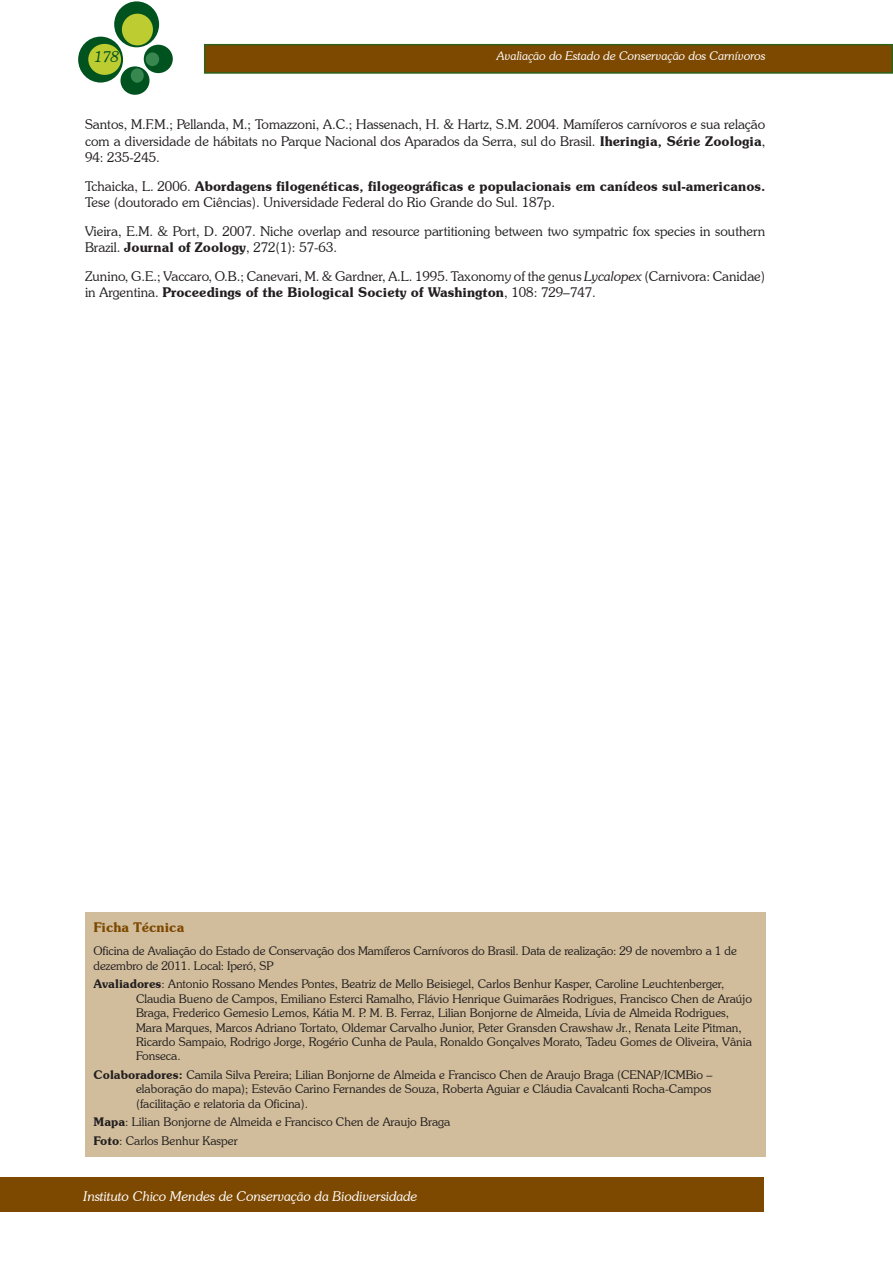
<style>
.page{position:relative;width:893px;height:1263px;background:#fff}
.page>*{position:absolute;margin:0;border:0;box-sizing:border-box;transform-origin:0 0}
.t1{font:italic 300 15px "Souvenir IT Cby BT";color:#00531e}
.t2{font:300 13.5px/16.2px "Souvenir IT Cby BT";color:#231f20}
.t3{font:italic 300 13.5px "Souvenir IT Cby BT";color:#fff}
.t4{font:600 13.5px "Souvenir IT Cby BT";color:#7d4800}
.t5{font:300 12px/14.4px "Souvenir IT Cby BT";color:#231f20}
.t6{font:italic 300 12px "Souvenir IT Cby BT";color:#fff}
.s1{font-weight:600}
.s2{font-style:italic}
</style>
<div class="page">
<div style="left:205px;top:45px;width:687px;height:28px;background:#7d4800"></div>
<div style="left:204px;top:44px;width:689px;height:30px;border:2px solid #2d631a"></div>
<div style="left:114px;top:1px;width:45px;height:46px;background:#00531e;border-radius:50%"></div>
<div style="left:78px;top:37px;width:45px;height:46px;background:#00531e;border-radius:50%"></div>
<div style="left:144px;top:45px;width:29px;height:28px;background:#00531e;border-radius:50%"></div>
<div style="left:120px;top:66px;width:30px;height:29px;background:#00531e;border-radius:50%"></div>
<div style="left:122px;top:14px;width:31px;height:31px;background:#bdcd31;border-radius:50%"></div>
<div style="left:88px;top:44px;width:33px;height:31px;background:#bdcd31;border-radius:50%"></div>
<div style="left:146px;top:52px;width:13px;height:14px;background:#388750;border-radius:50%"></div>
<div style="left:131px;top:68px;width:13px;height:15px;background:#388750;border-radius:50%"></div>
<div style="left:0;top:1178px;width:764px;height:34px;background:#7d4800"></div>
<div style="left:85px;top:912px;width:680px;height:245px;background:#d1bd9b"></div>
<p class="t1" style="left:94px;top:48px;width:26px">178</p>
<p class="t6" style="left:497px;top:49px;width:270px">Avaliação do Estado de Conservação dos Carnívoros</p>
<p class="t2" style="left:85px;top:116px;width:682px;text-align:justify">Santos, M.F.M.; Pellanda, M.; Tomazzoni, A.C.; Hassenach, H. &amp; Hartz, S.M. 2004. Mamíferos carnívoros e sua relação com a diversidade de hábitats no Parque Nacional dos Aparados da Serra, sul do Brasil. <span class="s1">Iheringia, Série Zoologia</span>, 94: 235-245.</p>
<p class="t2" style="left:85px;top:178px;width:682px">Tchaicka, L. 2006. <span class="s1">Abordagens filogenéticas, filogeográficas e populacionais em canídeos sul-americanos.<br></span>Tese (doutorado em Ciências). Universidade Federal do Rio Grande do Sul. 187p.</p>
<p class="t2" style="left:85px;top:223px;width:682px">Vieira, E.M. &amp; Port, D. 2007. Niche overlap and resource partitioning between two sympatric fox species in southern<br>Brazil. <span class="s1">Journal of Zoology</span>, 272(1): 57-63.</p>
<p class="t2" style="left:85px;top:268px;width:682px">Zunino, G.E.; Vaccaro, O.B.; Canevari, M. &amp; Gardner, A.L. 1995. Taxonomy of the genus <span class="s2">Lycalopex</span> (Carnivora: Canidae) in Argentina. <span class="s1">Proceedings of the Biological Society of Washington</span>, 108: 729–747.</p>
<p class="t4" style="left:94px;top:919px;width:92px">Ficha Técnica</p>
<p class="t5" style="left:94px;top:944px;width:645px">Oficina de Avaliação do Estado de Conservação dos Mamíferos Carnívoros do Brasil. Data de realização: 29 de novembro a 1 de dezembro de 2011. Local: Iperó, SP</p>
<p class="t5" style="left:136px;top:977px;width:618px;text-indent:-43px"><span class="s1">Avaliadores</span>: Antonio Rossano Mendes Pontes, Beatriz de Mello Beisiegel, Carlos Benhur Kasper, Caroline Leuchtenberger, Claudia Bueno de Campos, Emiliano Esterci Ramalho, Flávio Henrique Guimarães Rodrigues, Francisco Chen de Araújo Braga, Frederico Gemesio Lemos, Kátia M. P. M. B. Ferraz, Lilian Bonjorne de Almeida, Lívia de Almeida Rodrigues, Mara Marques, Marcos Adriano Tortato, Oldemar Carvalho Junior, Peter Gransden Crawshaw Jr., Renata Leite Pitman, Ricardo Sampaio, Rodrigo Jorge, Rogério Cunha de Paula, Ronaldo Gonçalves Morato, Tadeu Gomes de Oliveira, Vânia Fonseca.</p>
<p class="t5" style="left:136px;top:1067px;width:578px;text-align:justify;text-indent:-43px"><span class="s1">Colaboradores:</span> Camila Silva Pereira; Lilian Bonjorne de Almeida e Francisco Chen de Araujo Braga (CENAP/ICMBio – elaboração do mapa); Estevão Carino Fernandes de Souza, Roberta Aguiar e Cláudia Cavalcanti Rocha-Campos (facilitação e relatoria da Oficina).</p>
<p class="t5" style="left:94px;top:1113px;width:358px;line-height:18.6px"><span class="s1">Mapa</span>: Lilian Bonjorne de Almeida e Francisco Chen de Araujo Braga<br><span class="s1">Foto</span>: Carlos Benhur Kasper</p>
<p class="t3" style="left:84px;top:1188px;width:335px">Instituto Chico Mendes de Conservação da Biodiversidade</p>
</div>
